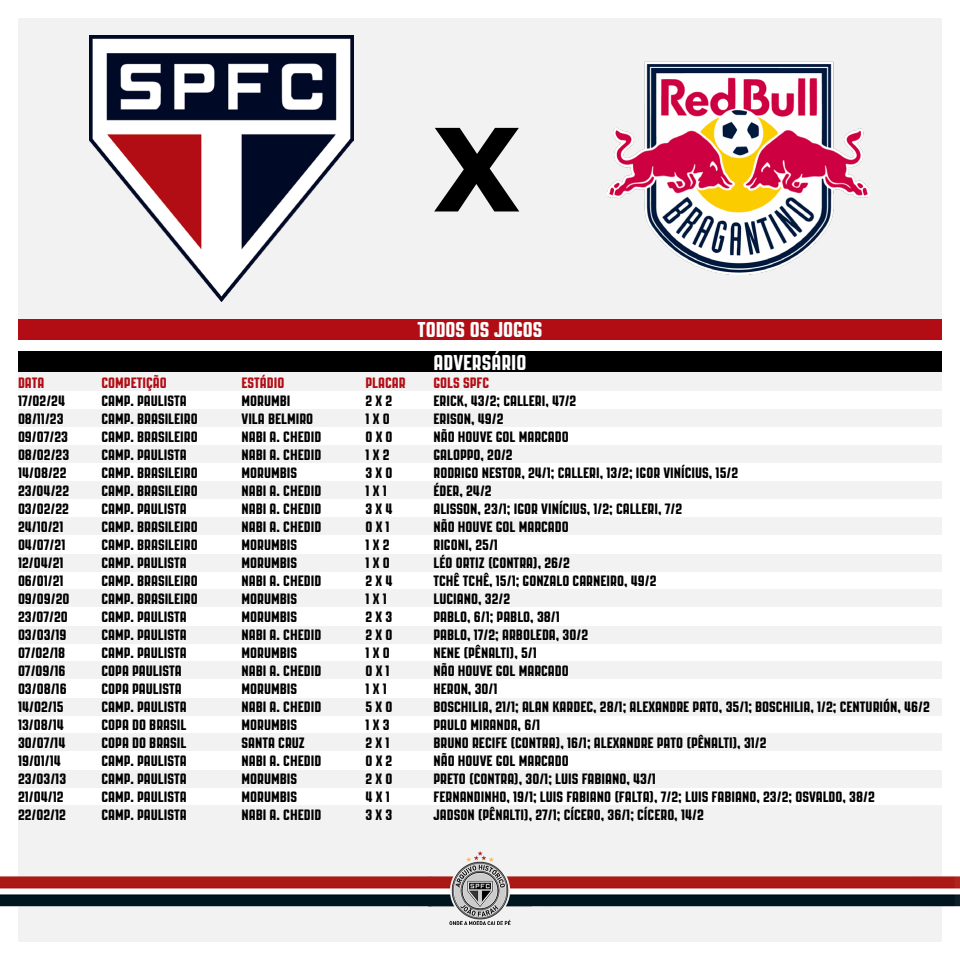
<style>
.page{position:relative;width:960px;height:960px;background:#fff}
.page>*{position:absolute;margin:0;border:0;box-sizing:border-box;transform-origin:0 0}
.t1{font:700 115px "Verdana";color:#000}
.t2{font:21.5px "PAG Revolucion";color:#fff}
.t3{font:15px "PAG Revolucion";color:#000}
.t4{font:15px "PAG Revolucion";color:#b20d15}
</style>
<div class="page">
<div style="left:18px;top:372px;width:924px;height:20px;background:#f2f2f2"></div>
<div style="left:18px;top:391px;width:924px;height:18px;background:#fff"></div>
<div style="left:18px;top:445px;width:924px;height:18px;background:#f2f2f2"></div>
<div style="left:18px;top:589px;width:924px;height:18px;background:#f2f2f2"></div>
<div style="left:18px;top:733px;width:924px;height:18px;background:#f2f2f2"></div>
<div style="left:18px;top:517px;width:924px;height:18px;background:#f2f2f2"></div>
<div style="left:18px;top:661px;width:924px;height:18px;background:#f2f2f2"></div>
<div style="left:18px;top:805px;width:924px;height:18px;background:#f2f2f2"></div>
<div style="left:18px;top:823px;width:924px;height:119px;background:#f2f2f2"></div>
<div style="left:18px;top:409px;width:924px;height:18px;background:#f2f2f2"></div>
<div style="left:18px;top:554px;width:924px;height:18px;background:#f2f2f2"></div>
<div style="left:18px;top:698px;width:924px;height:18px;background:#f2f2f2"></div>
<div style="left:18px;top:481px;width:924px;height:18px;background:#f2f2f2"></div>
<div style="left:18px;top:626px;width:924px;height:18px;background:#f2f2f2"></div>
<div style="left:18px;top:770px;width:924px;height:18px;background:#f2f2f2"></div>
<div style="left:18px;top:18px;width:924px;height:322px;background:#f2f2f2"></div>
<img style="left:89px;top:36px;width:264px;height:266px">
<img style="left:0;top:852px;width:960px;height:72px">
<div style="left:18px;top:351px;width:924px;height:21px;background:#000"></div>
<div style="left:18px;top:320px;width:924px;height:20px;background:#b20d15"></div>
<img style="left:608px;top:62px;width:262px;height:213px">
<h1 class="t1" style="left:433px;top:88px;width:89px">X</h1>
<h2 class="t2" style="left:418px;top:318px;width:126px">TODOS OS JOGOS</h2>
<h2 class="t2" style="left:434px;top:351px;width:94px">ADVERSÁRIO</h2>
<p class="t4" style="left:18px;top:374px;width:28px">DATA</p>
<p class="t4" style="left:102px;top:374px;width:67px">COMPETIÇÃO</p>
<p class="t4" style="left:242px;top:374px;width:44px">ESTÁDIO</p>
<p class="t4" style="left:366px;top:374px;width:42px">PLACAR</p>
<p class="t4" style="left:434px;top:374px;width:57px">GOLS SPFC</p>
<p class="t3" style="left:18px;top:392px;width:49px">17/02/24</p>
<p class="t3" style="left:102px;top:392px;width:87px">CAMP. PAULISTA</p>
<p class="t3" style="left:242px;top:392px;width:51px">MORUMBI</p>
<p class="t3" style="left:366px;top:392px;width:28px">2 X 2</p>
<p class="t3" style="left:434px;top:392px;width:144px">ERICK, 43/2; CALLERI, 47/2</p>
<p class="t3" style="left:18px;top:410px;width:47px">08/11/23</p>
<p class="t3" style="left:102px;top:410px;width:98px">CAMP. BRASILEIRO</p>
<p class="t3" style="left:242px;top:410px;width:73px">VILA BELMIRO</p>
<p class="t3" style="left:366px;top:410px;width:26px">1 X 0</p>
<p class="t3" style="left:434px;top:410px;width:72px">ERISON, 49/2</p>
<p class="t3" style="left:18px;top:428px;width:52px">09/07/23</p>
<p class="t3" style="left:102px;top:428px;width:98px">CAMP. BRASILEIRO</p>
<p class="t3" style="left:242px;top:428px;width:81px">NABI A. CHEDID</p>
<p class="t3" style="left:366px;top:428px;width:29px">0 X 0</p>
<p class="t3" style="left:434px;top:428px;width:137px">NÃO HOUVE GOL MARCADO</p>
<p class="t3" style="left:18px;top:446px;width:53px">08/02/23</p>
<p class="t3" style="left:102px;top:446px;width:87px">CAMP. PAULISTA</p>
<p class="t3" style="left:242px;top:446px;width:81px">NABI A. CHEDID</p>
<p class="t3" style="left:366px;top:446px;width:26px">1 X 2</p>
<p class="t3" style="left:434px;top:446px;width:81px">GALOPPO, 20/2</p>
<p class="t3" style="left:18px;top:464px;width:50px">14/08/22</p>
<p class="t3" style="left:102px;top:464px;width:98px">CAMP. BRASILEIRO</p>
<p class="t3" style="left:242px;top:464px;width:57px">MORUMBIS</p>
<p class="t3" style="left:366px;top:464px;width:29px">3 X 0</p>
<p class="t3" style="left:434px;top:464px;width:306px">RODRIGO NESTOR, 24/1; CALLERI, 13/2; IGOR VINÍCIUS, 15/2</p>
<p class="t3" style="left:18px;top:482px;width:53px">23/04/22</p>
<p class="t3" style="left:102px;top:482px;width:98px">CAMP. BRASILEIRO</p>
<p class="t3" style="left:242px;top:482px;width:81px">NABI A. CHEDID</p>
<p class="t3" style="left:366px;top:482px;width:23px">1 X 1</p>
<p class="t3" style="left:434px;top:482px;width:60px">ÉDER, 24/2</p>
<p class="t3" style="left:18px;top:500px;width:53px">03/02/22</p>
<p class="t3" style="left:102px;top:500px;width:87px">CAMP. PAULISTA</p>
<p class="t3" style="left:242px;top:500px;width:81px">NABI A. CHEDID</p>
<p class="t3" style="left:366px;top:500px;width:29px">3 X 4</p>
<p class="t3" style="left:434px;top:500px;width:250px">ALISSON, 23/1; IGOR VINÍCIUS, 1/2; CALLERI, 7/2</p>
<p class="t3" style="left:18px;top:518px;width:47px">24/10/21</p>
<p class="t3" style="left:102px;top:518px;width:98px">CAMP. BRASILEIRO</p>
<p class="t3" style="left:242px;top:518px;width:81px">NABI A. CHEDID</p>
<p class="t3" style="left:366px;top:518px;width:26px">0 X 1</p>
<p class="t3" style="left:434px;top:518px;width:137px">NÃO HOUVE GOL MARCADO</p>
<p class="t3" style="left:18px;top:536px;width:49px">04/07/21</p>
<p class="t3" style="left:102px;top:536px;width:98px">CAMP. BRASILEIRO</p>
<p class="t3" style="left:242px;top:536px;width:57px">MORUMBIS</p>
<p class="t3" style="left:366px;top:536px;width:26px">1 X 2</p>
<p class="t3" style="left:434px;top:536px;width:66px">RIGONI, 25/1</p>
<p class="t3" style="left:18px;top:554px;width:47px">12/04/21</p>
<p class="t3" style="left:102px;top:554px;width:87px">CAMP. PAULISTA</p>
<p class="t3" style="left:242px;top:554px;width:57px">MORUMBIS</p>
<p class="t3" style="left:366px;top:554px;width:26px">1 X 0</p>
<p class="t3" style="left:434px;top:554px;width:138px">LÉO ORTIZ (CONTRA), 26/2</p>
<p class="t3" style="left:18px;top:572px;width:47px">06/01/21</p>
<p class="t3" style="left:102px;top:572px;width:98px">CAMP. BRASILEIRO</p>
<p class="t3" style="left:242px;top:572px;width:81px">NABI A. CHEDID</p>
<p class="t3" style="left:366px;top:572px;width:29px">2 X 4</p>
<p class="t3" style="left:434px;top:572px;width:225px">TCHÊ TCHÊ, 15/1; GONZALO CARNEIRO, 49/2</p>
<p class="t3" style="left:18px;top:590px;width:53px">09/09/20</p>
<p class="t3" style="left:102px;top:590px;width:98px">CAMP. BRASILEIRO</p>
<p class="t3" style="left:242px;top:590px;width:57px">MORUMBIS</p>
<p class="t3" style="left:366px;top:590px;width:23px">1 X 1</p>
<p class="t3" style="left:434px;top:590px;width:78px">LUCIANO, 32/2</p>
<p class="t3" style="left:18px;top:608px;width:51px">23/07/20</p>
<p class="t3" style="left:102px;top:608px;width:87px">CAMP. PAULISTA</p>
<p class="t3" style="left:242px;top:608px;width:57px">MORUMBIS</p>
<p class="t3" style="left:366px;top:608px;width:28px">2 X 3</p>
<p class="t3" style="left:434px;top:608px;width:128px">PABLO, 6/1; PABLO, 38/1</p>
<p class="t3" style="left:18px;top:626px;width:50px">03/03/19</p>
<p class="t3" style="left:102px;top:626px;width:87px">CAMP. PAULISTA</p>
<p class="t3" style="left:242px;top:626px;width:81px">NABI A. CHEDID</p>
<p class="t3" style="left:366px;top:626px;width:28px">2 X 0</p>
<p class="t3" style="left:434px;top:626px;width:156px">PABLO, 17/2; ARBOLEDA, 30/2</p>
<p class="t3" style="left:18px;top:644px;width:49px">07/02/18</p>
<p class="t3" style="left:102px;top:644px;width:87px">CAMP. PAULISTA</p>
<p class="t3" style="left:242px;top:644px;width:57px">MORUMBIS</p>
<p class="t3" style="left:366px;top:644px;width:26px">1 X 0</p>
<p class="t3" style="left:434px;top:644px;width:105px">NENE (PÊNALTI), 5/1</p>
<p class="t3" style="left:18px;top:662px;width:49px">07/09/16</p>
<p class="t3" style="left:102px;top:662px;width:82px">COPA PAULISTA</p>
<p class="t3" style="left:242px;top:662px;width:81px">NABI A. CHEDID</p>
<p class="t3" style="left:366px;top:662px;width:26px">0 X 1</p>
<p class="t3" style="left:434px;top:662px;width:137px">NÃO HOUVE GOL MARCADO</p>
<p class="t3" style="left:18px;top:680px;width:50px">03/08/16</p>
<p class="t3" style="left:102px;top:680px;width:82px">COPA PAULISTA</p>
<p class="t3" style="left:242px;top:680px;width:57px">MORUMBIS</p>
<p class="t3" style="left:366px;top:680px;width:23px">1 X 1</p>
<p class="t3" style="left:434px;top:680px;width:65px">HERON, 30/1</p>
<p class="t3" style="left:18px;top:698px;width:47px">14/02/15</p>
<p class="t3" style="left:102px;top:698px;width:87px">CAMP. PAULISTA</p>
<p class="t3" style="left:242px;top:698px;width:81px">NABI A. CHEDID</p>
<p class="t3" style="left:366px;top:698px;width:29px">5 X 0</p>
<p class="t3" style="left:434px;top:698px;width:498px">BOSCHILIA, 21/1; ALAN KARDEC, 28/1; ALEXANDRE PATO, 35/1; BOSCHILIA, 1/2; CENTURIÓN, 46/2</p>
<p class="t3" style="left:18px;top:716px;width:47px">13/08/14</p>
<p class="t3" style="left:102px;top:716px;width:86px">COPA DO BRASIL</p>
<p class="t3" style="left:242px;top:716px;width:57px">MORUMBIS</p>
<p class="t3" style="left:366px;top:716px;width:26px">1 X 3</p>
<p class="t3" style="left:434px;top:716px;width:108px">PAULO MIRANDA, 6/1</p>
<p class="t3" style="left:18px;top:734px;width:49px">30/07/14</p>
<p class="t3" style="left:102px;top:734px;width:86px">COPA DO BRASIL</p>
<p class="t3" style="left:242px;top:734px;width:65px">SANTA CRUZ</p>
<p class="t3" style="left:366px;top:734px;width:26px">2 X 1</p>
<p class="t3" style="left:434px;top:734px;width:335px">BRUNO RECIFE (CONTRA), 16/1; ALEXANDRE PATO (PÊNALTI), 31/2</p>
<p class="t3" style="left:18px;top:752px;width:44px">19/01/14</p>
<p class="t3" style="left:102px;top:752px;width:87px">CAMP. PAULISTA</p>
<p class="t3" style="left:242px;top:752px;width:81px">NABI A. CHEDID</p>
<p class="t3" style="left:366px;top:752px;width:28px">0 X 2</p>
<p class="t3" style="left:434px;top:752px;width:137px">NÃO HOUVE GOL MARCADO</p>
<p class="t3" style="left:18px;top:770px;width:50px">23/03/13</p>
<p class="t3" style="left:102px;top:770px;width:87px">CAMP. PAULISTA</p>
<p class="t3" style="left:242px;top:770px;width:57px">MORUMBIS</p>
<p class="t3" style="left:366px;top:770px;width:28px">2 X 0</p>
<p class="t3" style="left:434px;top:770px;width:224px">PRETO (CONTRA), 30/1; LUIS FABIANO, 43/1</p>
<p class="t3" style="left:18px;top:788px;width:47px">21/04/12</p>
<p class="t3" style="left:102px;top:788px;width:87px">CAMP. PAULISTA</p>
<p class="t3" style="left:242px;top:788px;width:57px">MORUMBIS</p>
<p class="t3" style="left:366px;top:788px;width:26px">4 X 1</p>
<p class="t3" style="left:434px;top:788px;width:443px">FERNANDINHO, 19/1; LUIS FABIANO (FALTA), 7/2; LUIS FABIANO, 23/2; OSVALDO, 38/2</p>
<p class="t3" style="left:18px;top:806px;width:50px">22/02/12</p>
<p class="t3" style="left:102px;top:806px;width:87px">CAMP. PAULISTA</p>
<p class="t3" style="left:242px;top:806px;width:81px">NABI A. CHEDID</p>
<p class="t3" style="left:366px;top:806px;width:28px">3 X 3</p>
<p class="t3" style="left:434px;top:806px;width:272px">JADSON (PÊNALTI), 27/1; CÍCERO, 36/1; CÍCERO, 14/2</p>
</div>
